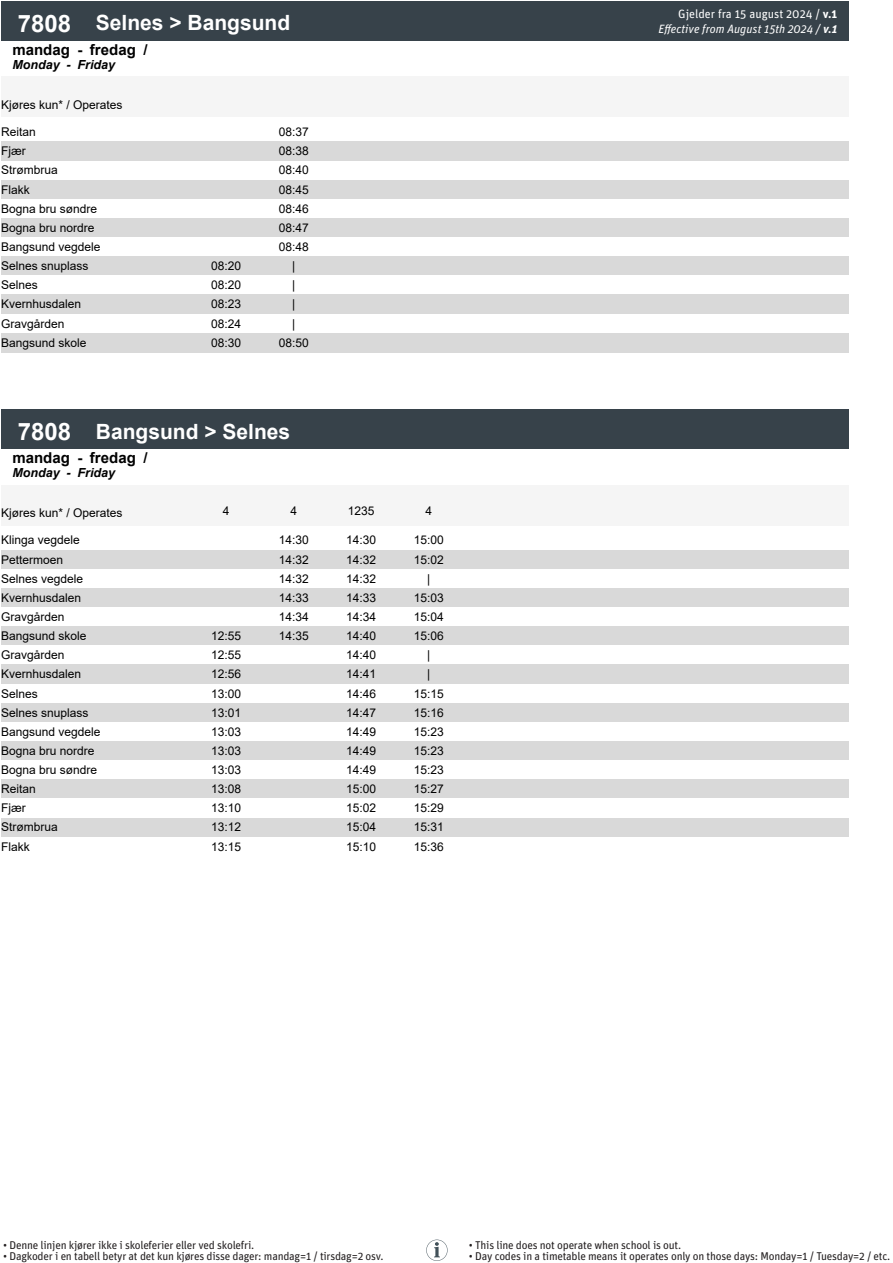
<style>
.page{position:relative;width:893px;height:1263px;background:#fff}
.page>*{position:absolute;margin:0;border:0;box-sizing:border-box;transform-origin:0 0}
.t1{font:700 21px "Arial";color:#fff}
.t2{font:700 15px "Arial";color:#000}
.t3{font:italic 700 12.45px "Arial";color:#000}
.t4{font:12px "Arial";color:#000}
.t5{font:italic 12px/14.4px "Unit Pro";color:#fff;text-align:right}
.t6{font:11.25px "Unit Pro";letter-spacing:-.02em;color:#231f20}
.s1{font-size:24px}
.s2{font-style:normal}
.s3{font-weight:700;font-style:normal}
.s4{font-weight:700}
</style>
<div class="page">
<div style="left:1px;top:77px;width:191px;height:40px;background:#f5f5f5"></div>
<div style="left:192px;top:77px;width:68px;height:40px;background:#f5f5f5"></div>
<div style="left:260px;top:77px;width:68px;height:40px;background:#f5f5f5"></div>
<div style="left:328px;top:77px;width:67px;height:40px;background:#f5f5f5"></div>
<div style="left:395px;top:77px;width:68px;height:40px;background:#f5f5f5"></div>
<div style="left:463px;top:77px;width:67px;height:40px;background:#f5f5f5"></div>
<div style="left:530px;top:77px;width:68px;height:40px;background:#f5f5f5"></div>
<div style="left:598px;top:77px;width:67px;height:40px;background:#f5f5f5"></div>
<div style="left:665px;top:77px;width:68px;height:40px;background:#f5f5f5"></div>
<div style="left:733px;top:77px;width:67px;height:40px;background:#f5f5f5"></div>
<div style="left:800px;top:77px;width:49px;height:40px;background:#f5f5f5"></div>
<div style="left:1px;top:1px;width:87px;height:40px;background:#37424a"></div>
<div style="left:88px;top:1px;width:761px;height:40px;background:#37424a"></div>
<div style="left:1px;top:142px;width:848px;height:19px;background:#d9d9d9"></div>
<div style="left:1px;top:180px;width:848px;height:19px;background:#d9d9d9"></div>
<div style="left:1px;top:218px;width:848px;height:19px;background:#d9d9d9"></div>
<div style="left:1px;top:257px;width:848px;height:19px;background:#d9d9d9"></div>
<div style="left:1px;top:295px;width:848px;height:19px;background:#d9d9d9"></div>
<div style="left:1px;top:333px;width:848px;height:19px;background:#d9d9d9"></div>
<div style="left:1px;top:485px;width:191px;height:40px;background:#f5f5f5"></div>
<div style="left:192px;top:485px;width:68px;height:40px;background:#f5f5f5"></div>
<div style="left:260px;top:485px;width:68px;height:40px;background:#f5f5f5"></div>
<div style="left:328px;top:485px;width:67px;height:40px;background:#f5f5f5"></div>
<div style="left:395px;top:485px;width:68px;height:40px;background:#f5f5f5"></div>
<div style="left:463px;top:485px;width:67px;height:40px;background:#f5f5f5"></div>
<div style="left:530px;top:485px;width:68px;height:40px;background:#f5f5f5"></div>
<div style="left:598px;top:485px;width:67px;height:40px;background:#f5f5f5"></div>
<div style="left:665px;top:485px;width:68px;height:40px;background:#f5f5f5"></div>
<div style="left:733px;top:485px;width:67px;height:40px;background:#f5f5f5"></div>
<div style="left:800px;top:485px;width:49px;height:40px;background:#f5f5f5"></div>
<div style="left:1px;top:409px;width:87px;height:40px;background:#37424a"></div>
<div style="left:88px;top:409px;width:761px;height:40px;background:#37424a"></div>
<div style="left:1px;top:550px;width:848px;height:19px;background:#d9d9d9"></div>
<div style="left:1px;top:588px;width:848px;height:19px;background:#d9d9d9"></div>
<div style="left:1px;top:627px;width:848px;height:19px;background:#d9d9d9"></div>
<div style="left:1px;top:665px;width:848px;height:19px;background:#d9d9d9"></div>
<div style="left:1px;top:703px;width:848px;height:19px;background:#d9d9d9"></div>
<div style="left:1px;top:741px;width:848px;height:19px;background:#d9d9d9"></div>
<div style="left:1px;top:780px;width:848px;height:19px;background:#d9d9d9"></div>
<div style="left:1px;top:818px;width:848px;height:19px;background:#d9d9d9"></div>
<svg style="left:426px;top:1239px;width:22px;height:22px"></svg>
<p class="t1" style="left:18px;top:8px;width:274px"><span class="s1">7808</span> Selnes &gt; Bangsund</p>
<p class="t2" style="left:12px;top:39px;width:137px">mandag - fredag /</p>
<p class="t3" style="left:12px;top:56px;width:104px">Monday - Friday</p>
<p class="t4" style="left:1px;top:97px;width:123px">Kjøres kun* / Operates</p>
<p class="t4" style="left:1px;top:124px;width:36px">Reitan</p>
<p class="t4" style="left:279px;top:124px;width:32px">08:37</p>
<p class="t4" style="left:1px;top:143px;width:26px">Fjær</p>
<p class="t4" style="left:279px;top:143px;width:32px">08:38</p>
<p class="t4" style="left:1px;top:162px;width:58px">Strømbrua</p>
<p class="t4" style="left:279px;top:162px;width:32px">08:40</p>
<p class="t4" style="left:1px;top:181px;width:30px">Flakk</p>
<p class="t4" style="left:279px;top:181px;width:32px">08:45</p>
<p class="t4" style="left:1px;top:200px;width:98px">Bogna bru søndre</p>
<p class="t4" style="left:279px;top:200px;width:32px">08:46</p>
<p class="t4" style="left:1px;top:219px;width:95px">Bogna bru nordre</p>
<p class="t4" style="left:279px;top:219px;width:32px">08:47</p>
<p class="t4" style="left:1px;top:239px;width:101px">Bangsund vegdele</p>
<p class="t4" style="left:279px;top:239px;width:32px">08:48</p>
<p class="t4" style="left:1px;top:258px;width:89px">Selnes snuplass</p>
<p class="t4" style="left:211px;top:258px;width:32px">08:20</p>
<p class="t4" style="left:292px;top:258px;width:5px">|</p>
<p class="t4" style="left:1px;top:277px;width:38px">Selnes</p>
<p class="t4" style="left:211px;top:277px;width:32px">08:20</p>
<p class="t4" style="left:292px;top:277px;width:5px">|</p>
<p class="t4" style="left:1px;top:296px;width:82px">Kvernhusdalen</p>
<p class="t4" style="left:211px;top:296px;width:32px">08:23</p>
<p class="t4" style="left:292px;top:296px;width:5px">|</p>
<p class="t4" style="left:1px;top:315px;width:65px">Gravgården</p>
<p class="t4" style="left:211px;top:315px;width:32px">08:24</p>
<p class="t4" style="left:292px;top:315px;width:5px">|</p>
<p class="t4" style="left:1px;top:334px;width:87px">Bangsund skole</p>
<p class="t4" style="left:211px;top:334px;width:32px">08:30</p>
<p class="t4" style="left:279px;top:334px;width:32px">08:50</p>
<p class="t1" style="left:18px;top:416px;width:274px"><span class="s1">7808</span> Bangsund &gt; Selnes</p>
<p class="t2" style="left:12px;top:447px;width:137px">mandag - fredag /</p>
<p class="t3" style="left:12px;top:464px;width:104px">Monday - Friday</p>
<p class="t4" style="left:1px;top:505px;width:123px">Kjøres kun* / Operates</p>
<p class="t4" style="left:223px;top:503px;width:8px">4</p>
<p class="t4" style="left:290px;top:503px;width:8px">4</p>
<p class="t4" style="left:348px;top:503px;width:28px">1235</p>
<p class="t4" style="left:425px;top:503px;width:8px">4</p>
<p class="t4" style="left:1px;top:532px;width:80px">Klinga vegdele</p>
<p class="t4" style="left:279px;top:532px;width:32px">14:30</p>
<p class="t4" style="left:346px;top:532px;width:32px">14:30</p>
<p class="t4" style="left:414px;top:532px;width:32px">15:00</p>
<p class="t4" style="left:1px;top:551px;width:64px">Pettermoen</p>
<p class="t4" style="left:279px;top:551px;width:32px">14:32</p>
<p class="t4" style="left:346px;top:551px;width:32px">14:32</p>
<p class="t4" style="left:414px;top:551px;width:32px">15:02</p>
<p class="t4" style="left:1px;top:570px;width:84px">Selnes vegdele</p>
<p class="t4" style="left:279px;top:570px;width:32px">14:32</p>
<p class="t4" style="left:346px;top:570px;width:32px">14:32</p>
<p class="t4" style="left:427px;top:570px;width:5px">|</p>
<p class="t4" style="left:1px;top:589px;width:82px">Kvernhusdalen</p>
<p class="t4" style="left:279px;top:589px;width:32px">14:33</p>
<p class="t4" style="left:346px;top:589px;width:32px">14:33</p>
<p class="t4" style="left:414px;top:589px;width:32px">15:03</p>
<p class="t4" style="left:1px;top:608px;width:65px">Gravgården</p>
<p class="t4" style="left:279px;top:608px;width:32px">14:34</p>
<p class="t4" style="left:346px;top:608px;width:32px">14:34</p>
<p class="t4" style="left:414px;top:608px;width:32px">15:04</p>
<p class="t4" style="left:1px;top:628px;width:87px">Bangsund skole</p>
<p class="t4" style="left:211px;top:628px;width:32px">12:55</p>
<p class="t4" style="left:279px;top:628px;width:32px">14:35</p>
<p class="t4" style="left:346px;top:628px;width:32px">14:40</p>
<p class="t4" style="left:414px;top:628px;width:32px">15:06</p>
<p class="t4" style="left:1px;top:647px;width:65px">Gravgården</p>
<p class="t4" style="left:211px;top:647px;width:32px">12:55</p>
<p class="t4" style="left:346px;top:647px;width:32px">14:40</p>
<p class="t4" style="left:427px;top:647px;width:5px">|</p>
<p class="t4" style="left:1px;top:666px;width:82px">Kvernhusdalen</p>
<p class="t4" style="left:211px;top:666px;width:32px">12:56</p>
<p class="t4" style="left:346px;top:666px;width:32px">14:41</p>
<p class="t4" style="left:427px;top:666px;width:5px">|</p>
<p class="t4" style="left:1px;top:685px;width:38px">Selnes</p>
<p class="t4" style="left:211px;top:685px;width:32px">13:00</p>
<p class="t4" style="left:346px;top:685px;width:32px">14:46</p>
<p class="t4" style="left:414px;top:685px;width:32px">15:15</p>
<p class="t4" style="left:1px;top:704px;width:89px">Selnes snuplass</p>
<p class="t4" style="left:211px;top:704px;width:32px">13:01</p>
<p class="t4" style="left:346px;top:704px;width:32px">14:47</p>
<p class="t4" style="left:414px;top:704px;width:32px">15:16</p>
<p class="t4" style="left:1px;top:723px;width:101px">Bangsund vegdele</p>
<p class="t4" style="left:211px;top:723px;width:32px">13:03</p>
<p class="t4" style="left:346px;top:723px;width:32px">14:49</p>
<p class="t4" style="left:414px;top:723px;width:32px">15:23</p>
<p class="t4" style="left:1px;top:742px;width:95px">Bogna bru nordre</p>
<p class="t4" style="left:211px;top:742px;width:32px">13:03</p>
<p class="t4" style="left:346px;top:742px;width:32px">14:49</p>
<p class="t4" style="left:414px;top:742px;width:32px">15:23</p>
<p class="t4" style="left:1px;top:761px;width:98px">Bogna bru søndre</p>
<p class="t4" style="left:211px;top:761px;width:32px">13:03</p>
<p class="t4" style="left:346px;top:761px;width:32px">14:49</p>
<p class="t4" style="left:414px;top:761px;width:32px">15:23</p>
<p class="t4" style="left:1px;top:781px;width:36px">Reitan</p>
<p class="t4" style="left:211px;top:781px;width:32px">13:08</p>
<p class="t4" style="left:346px;top:781px;width:32px">15:00</p>
<p class="t4" style="left:414px;top:781px;width:32px">15:27</p>
<p class="t4" style="left:1px;top:800px;width:26px">Fjær</p>
<p class="t4" style="left:211px;top:800px;width:32px">13:10</p>
<p class="t4" style="left:346px;top:800px;width:32px">15:02</p>
<p class="t4" style="left:414px;top:800px;width:32px">15:29</p>
<p class="t4" style="left:1px;top:819px;width:58px">Strømbrua</p>
<p class="t4" style="left:211px;top:819px;width:32px">13:12</p>
<p class="t4" style="left:346px;top:819px;width:32px">15:04</p>
<p class="t4" style="left:414px;top:819px;width:32px">15:31</p>
<p class="t4" style="left:1px;top:838px;width:30px">Flakk</p>
<p class="t4" style="left:211px;top:838px;width:32px">13:15</p>
<p class="t4" style="left:346px;top:838px;width:32px">15:10</p>
<p class="t4" style="left:414px;top:838px;width:32px">15:36</p>
<p class="t5" style="left:658px;top:6px;width:180px"><span class="s2">Gjelder fra 15 august 2024 /</span> <span class="s3">v.1<br></span>Effective from August 15th 2024 / <span class="s4">v.1</span></p>
<p class="t6" style="left:3px;top:1237px;width:253px">• Denne linjen kjører ikke i skoleferier eller ved skolefri.</p>
<p class="t6" style="left:3px;top:1248px;width:382px">• Dagkoder i en tabell betyr at det kun kjøres disse dager: mandag=1 / tirsdag=2 osv.</p>
<p class="t6" style="left:469px;top:1237px;width:214px">• This line does not operate when school is out.</p>
<p class="t6" style="left:469px;top:1248px;width:423px">• Day codes in a timetable means it operates only on those days: Monday=1 / Tuesday=2 / etc.</p>
</div>
